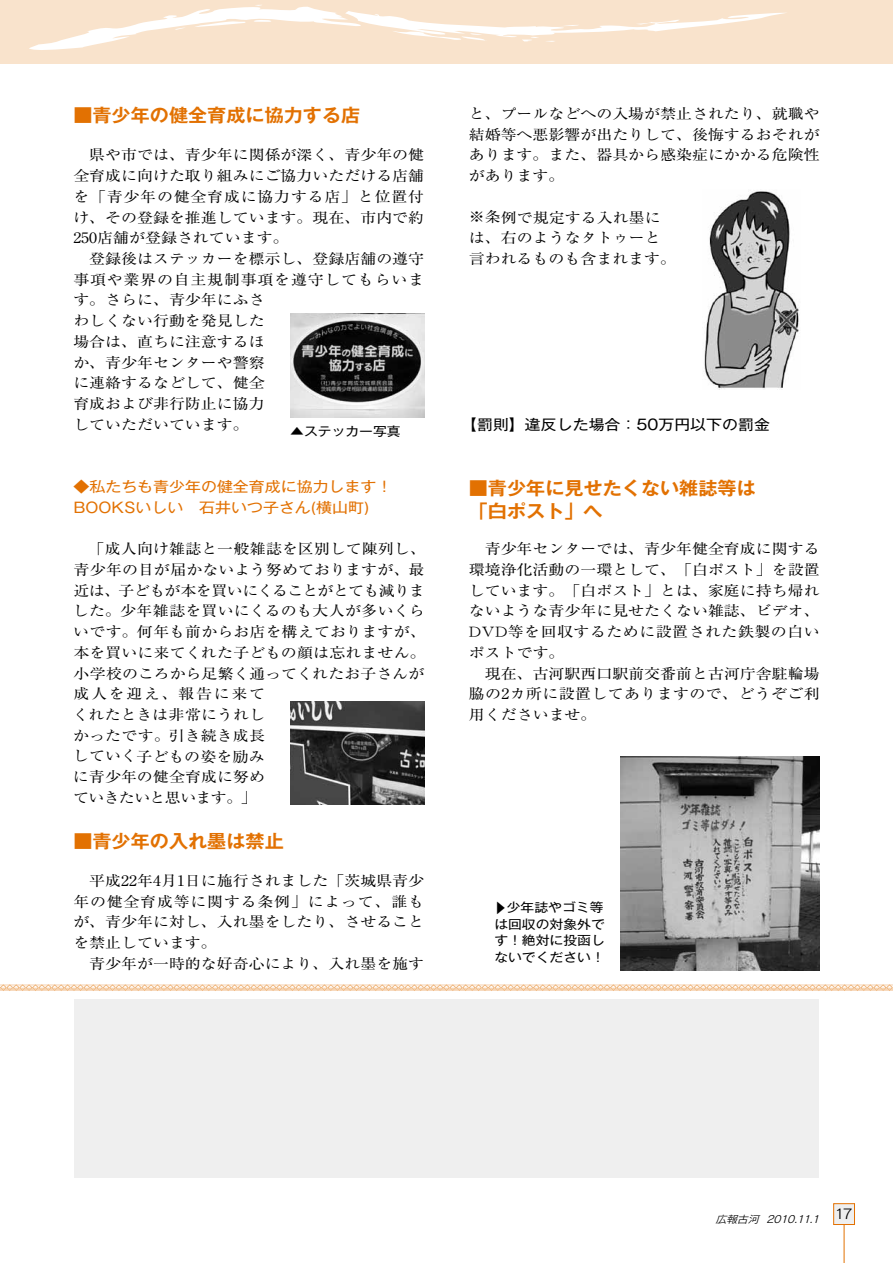
<style>
.page{position:relative;width:893px;height:1263px;background:#fff}
.page>*{position:absolute;margin:0;border:0;box-sizing:border-box;transform-origin:0 0}
.t1{font:700 18.15px/22.4px "Gothic MB101 Pr 6 De";color:#e27102;scale:1.05 1}
.t2{font:14.4px/20.7px "Ryumin Pr 6";color:#000;text-align:justify;scale:1.11 1}
.t3{font:14.4px/20.7px "Gothic MB101 Pr 6";color:#e27102;scale:1.11 1}
.t4{font:14.4px "Gothic MB101 Pr 6";color:#000;scale:1.11 1}
.t5{font:13.35px "Rodin Pro M";color:#000;scale:1.11 1}
.t6{font:12.45px/16.5px "Gothic MB101 Pr 6";color:#000;text-align:justify;scale:1.11 1}
.t7{font:italic 10.05px "Rodin Pro M";color:#000;scale:1.11 1}
.s1{font-family:"DFPHS Mincho CID W3"}
</style>
<div class="page">
<svg style="left:0;top:984px;width:893px;height:7px;background:#f6d6b8"></svg>
<hr style="left:844px;top:1214px;width:1px;height:49px;background:#e27102">
<div style="left:834px;top:1204px;width:20px;height:20px;background:#efefef"></div>
<div style="left:833px;top:1203px;width:22px;height:22px;border:1px solid #e27102"></div>
<div style="left:0;top:0;width:893px;height:64px;background:#f9e3cc"></div>
<svg style="left:29px;top:5px;width:757px;height:45px"></svg>
<div style="left:74px;top:999px;width:745px;height:179px;background:#efefef"></div>
<img style="left:704px;top:191px;width:96px;height:199px">
<img style="left:620px;top:756px;width:200px;height:215px">
<img style="left:290px;top:314px;width:134px;height:103px">
<img style="left:290px;top:701px;width:134px;height:104px">
<p class="t1" style="left:73px;top:103px;width:275px">■青少年の健全育成に協力する店</p>
<p class="t2" style="left:73px;top:144px;width:318px;text-indent:16px">県や市では、青少年に関係が深く、青少年の健全育成に向けた取り組みにご協力いただける店舗を「青少年の健全育成に協力する店」と位置付け、その登録を推進しています。現在、市内で約250店舗が登録されています。</p>
<p class="t2" style="left:73px;top:247px;width:318px;text-align:left;text-indent:16px">登録後はステッカーを標示し、登録店舗の遵守事項や業界の自主規制事項を遵守してもらいます。さらに、青少年にふさ<br>わしくない行動を発見した<br>場合は、直ちに注意するほ<br>か、青少年センターや警察<br>に連絡するなどして、健全<br>育成および非行防止に協力<br>していただいています。</p>
<p class="t6" style="left:290px;top:422px;width:101px">▲ステッカー写真</p>
<p class="t3" style="left:74px;top:475px;width:289px">◆私たちも青少年の健全育成に協力します！<br>BOOKSいしい　石井いつ子さん(横山町)</p>
<p class="t2" style="left:73px;top:538px;width:320px;text-align:left;text-indent:16px">「成人向け雑誌と一般雑誌を区別して陳列し、青少年の目が届かないよう努めておりますが、最近は、子どもが本を買いにくることがとても減りました。少年雑誌を買いにくるのも大人が多いくらいです。何年も前からお店を構えておりますが、本を買いに来てくれた子どもの顔は忘れません。小学校のころから足繁く通ってくれたお子さんが成人を迎え、報告に来て<br>くれたときは非常にうれし<br>かったです。引き続き成長<br>していく子どもの姿を励み<br>に青少年の健全育成に努め<br>ていきたいと思います。」</p>
<p class="t1" style="left:73px;top:829px;width:202px">■青少年の入れ墨は禁止</p>
<p class="t2" style="left:73px;top:869px;width:318px;text-indent:16px">平成22年4月1日に施行されました「茨城県青少年の健全育成等に関する条例」によって、誰もが、青少年に対し、入れ墨をしたり、させることを禁止しています。</p>
<p class="t2" style="left:89px;top:952px;width:303px">青少年が一時的な好奇心により、入れ墨を施す</p>
<p class="t2" style="left:469px;top:102px;width:318px">と、プールなどへの入場が禁止されたり、就職や結婚等へ悪影響が出たりして、後悔するおそれがあります。また、器具から感染症にかかる危険性があります。</p>
<p class="t2" style="left:469px;top:206px;width:188px;text-align:left">※条例で規定する入れ墨には、右のようなタトゥーと言われるものも含まれます。</p>
<p class="t4" style="left:461px;top:412px;width:280px">【罰則】違反した場合：50万円以下の罰金</p>
<p class="t1" style="left:469px;top:477px;width:275px">■青少年に見せたくない雑誌等は「白ポスト」へ</p>
<p class="t2" style="left:469px;top:538px;width:318px;text-indent:16px">青少年センターでは、青少年健全育成に関する環境浄化活動の一環として、「白ポスト」を設置しています。「白ポスト」とは、家庭に持ち帰れないような青少年に見せたくない雑誌、ビデオ、<span class="s1">DVD</span>等を回収するために設置された鉄製の白いポストです。</p>
<p class="t2" style="left:469px;top:662px;width:318px;text-indent:16px">現在、古河駅西口駅前交番前と古河庁舎駐輪場脇の2カ所に設置してありますので、どうぞご利用くださいませ。</p>
<p class="t6" style="left:510px;top:900px;width:14px;rotate:90deg">▲</p>
<p class="t6" style="left:494px;top:898px;width:101px;text-indent:12px">少年誌やゴミ等は回収の対象外です！絶対に投函しないでください！</p>
<p class="t7" style="left:715px;top:1212px;width:98px">広報古河 2010.11.1</p>
<p class="t5" style="left:834px;top:1205px;width:18px">17</p>
</div>
